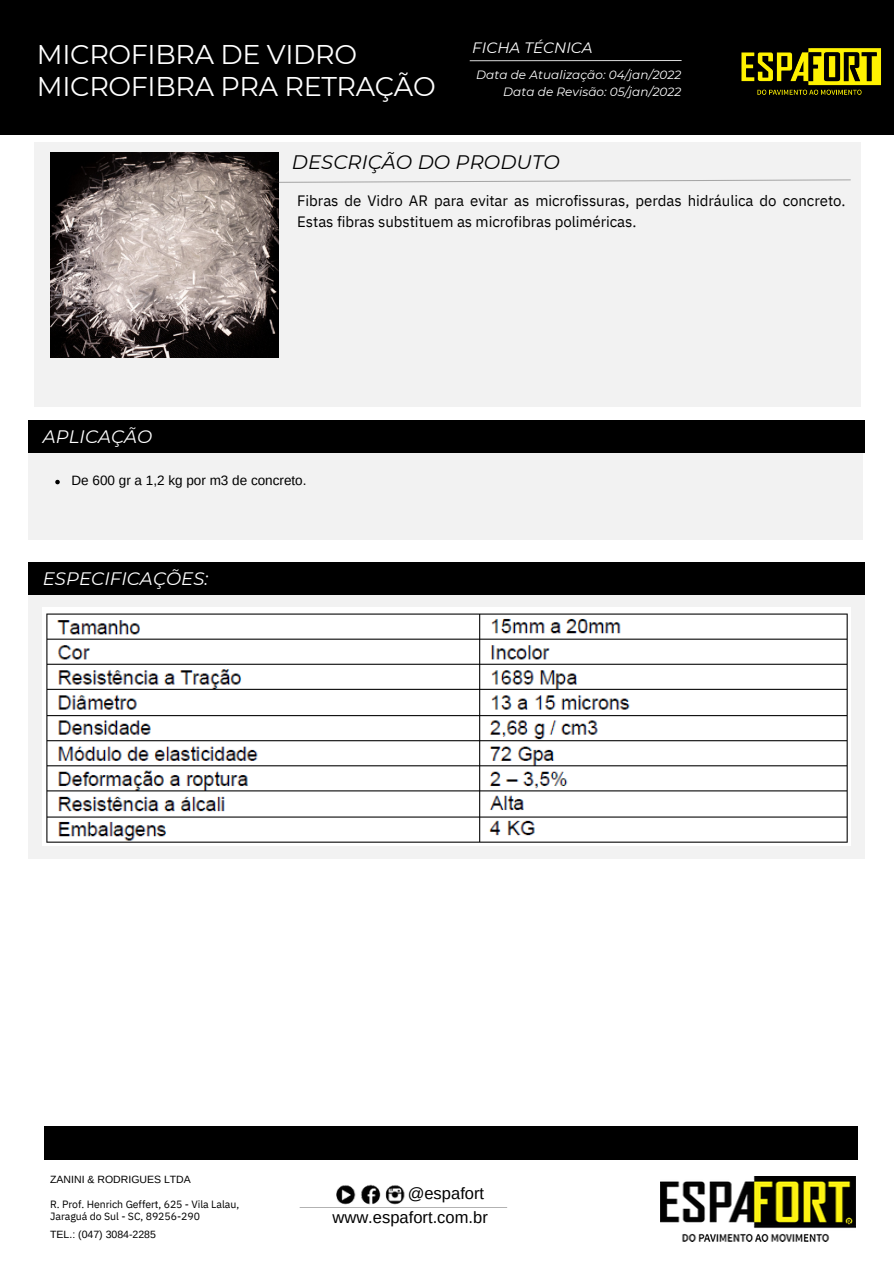
<style>
.page{position:relative;width:894px;height:1264px;background:#fff}
.page>*{position:absolute;margin:0;border:0;box-sizing:border-box;transform-origin:0 0}
.t1{font:27px/31.5px "Montserrat";letter-spacing:-.015em;color:#fff}
.t2{font:italic 19.5px "Montserrat";letter-spacing:.005em;color:#000}
.t3{font:italic 18px "Montserrat";letter-spacing:.005em;color:#fff}
.t4{font:16.5px "Arimo";color:#000}
.t5{font:15px/21.5px "IBM Plex Sans";letter-spacing:-.005em;color:#000}
.t6{font:italic 15px "Montserrat";letter-spacing:.005em;color:#fff}
.t7{font:13.5px "Arimo";color:#000}
.t8{font:italic 12px/17px "Montserrat";letter-spacing:.005em;color:#fff;text-align:right}
.t9{font:10.5px/12.3px "IBM Plex Sans";letter-spacing:-.005em;color:#000}
.t10{font:10.5px "Arimo";color:#000}
</style>
<div class="page">
<div style="left:34px;top:142px;width:826px;height:265px;background:#f2f2f2"></div>
<div style="left:0;top:0;width:893px;height:135px;background:#000"></div>
<svg style="left:279px;top:179px;width:571px;height:4px"></svg>
<hr style="left:469px;top:60px;width:212px;height:1px;background:#fff">
<hr style="left:300px;top:1207px;width:207px;height:1px;background:#a6a6a6">
<img style="left:741px;top:48px;width:140px;height:47px">
<img style="left:660px;top:1176px;width:195px;height:64px">
<div style="left:44px;top:1125px;width:813px;height:34px;background:#000"></div>
<img style="left:329px;top:1184px;width:78px;height:24px">
<div style="left:28px;top:588px;width:836px;height:270px;background:#f2f2f2"></div>
<div style="left:28px;top:562px;width:836px;height:32px;background:#000"></div>
<img style="left:50px;top:152px;width:229px;height:205px">
<div style="left:28px;top:436px;width:833px;height:103px;background:#f2f2f2"></div>
<div style="left:28px;top:420px;width:836px;height:32px;background:#000"></div>
<img style="left:43px;top:607px;width:807px;height:238px">
<svg style="left:55px;top:480px;width:5px;height:4px"></svg>
<h1 class="t1" style="left:37px;top:39px;width:400px">MICROFIBRA DE VIDRO<br>MICROFIBRA PRA RETRAÇÃO</h1>
<p class="t6" style="left:472px;top:38px;width:122px">FICHA TÉCNICA</p>
<p class="t8" style="left:476px;top:66px;width:206px">Data de Atualizaçã o: 04/jan/2022<br>Data de Revisã o: 05/jan/2022</p>
<h2 class="t2" style="left:292px;top:150px;width:269px">DESCRIÇÃO DO PRODUTO</h2>
<p class="t3" style="left:43px;top:426px;width:111px">APLICAÇÃO</p>
<p class="t5" style="left:297px;top:189px;width:549px">Fibras de Vidro AR para evitar as microfissuras, perdas hidráulica do concreto.<br>Estas fibras substituem as microfibras poliméricas.</p>
<p class="t7" style="left:71px;top:473px;width:236px">De 600 gr a 1,2 kg por m3 de concreto.</p>
<p class="t3" style="left:43px;top:567px;width:167px">ESPECIFICAÇÕES:</p>
<p class="t10" style="left:50px;top:1173px;width:142px">ZANINI &amp; RODRIGUES LTDA</p>
<p class="t9" style="left:50px;top:1197px;width:190px">R. Prof. Henrich Geffert, 625 - Vila Lalau,<br>Jaraguá do Sul - SC, 89256-290</p>
<p class="t10" style="left:50px;top:1227px;width:107px">TEL.: (047) 3084-2285</p>
<p class="t4" style="left:407px;top:1184px;width:78px">@espafort</p>
<p class="t4" style="left:332px;top:1208px;width:157px">www.espafort.com.br</p>
</div>
